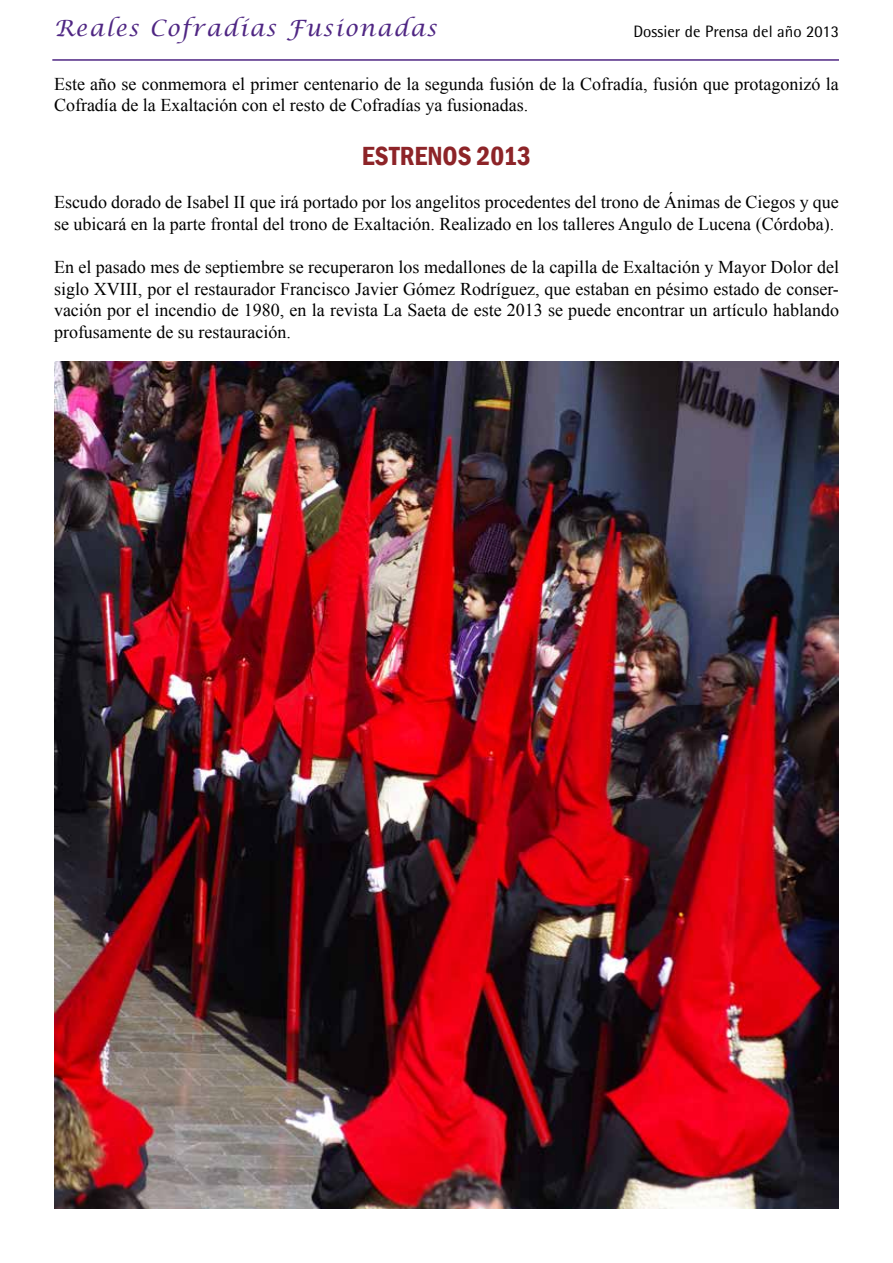
<style>
.page{position:relative;width:893px;height:1263px;background:#fff}
.page>*{position:absolute;margin:0;border:0;box-sizing:border-box;transform-origin:0 0}
.t1{font:600 condensed 27px "Franklin Gothic";color:#8d2428}
.t2{font:italic 22.5px "Lucida Calligraphy";letter-spacing:.07em;color:#4f2683}
.t3{font:18px/21.6px "Times New Roman";color:#000}
.t4{font:16.5px "Rotis Semi Sans Std";letter-spacing:.005em;color:#000}
</style>
<div class="page">
<hr style="left:52px;top:59px;width:787px;height:2px;background:#4f2683">
<img style="left:54px;top:361px;width:785px;height:848px">
<p class="t2" style="left:54px;top:15px;width:384px">Reales Cofradías Fusionadas</p>
<p class="t4" style="left:633px;top:21px;width:207px">Dossier de Prensa del año 2013</p>
<p class="t3" style="left:54px;top:72px;width:786px">Este año se conmemora el primer centenario de la segunda fusión de la Cofradía, fusión que protagonizó la<br>Cofradía de la Exaltación con el resto de Cofradías ya fusionadas.</p>
<h1 class="t1" style="left:362px;top:138px;width:171px">ESTRENOS 2013</h1>
<p class="t3" style="left:54px;top:191px;width:786px">Escudo dorado de Isabel II que irá portado por los angelitos procedentes del trono de Ánimas de Ciegos y que se ubicará en la parte frontal del trono de Exaltación. Realizado en los talleres Angulo de Lucena (Córdoba).</p>
<p class="t3" style="left:54px;top:256px;width:786px;text-align:justify">En el pasado mes de septiembre se recuperaron los medallones de la capilla de Exaltación y Mayor Dolor del siglo XVIII, por el restaurador Francisco Javier Gómez Rodríguez, que estaban en pésimo estado de conser&shy;vación por el incendio de 1980, en la revista La Saeta de este 2013 se puede encontrar un artículo hablando profusamente de su restauración.</p>
</div>
